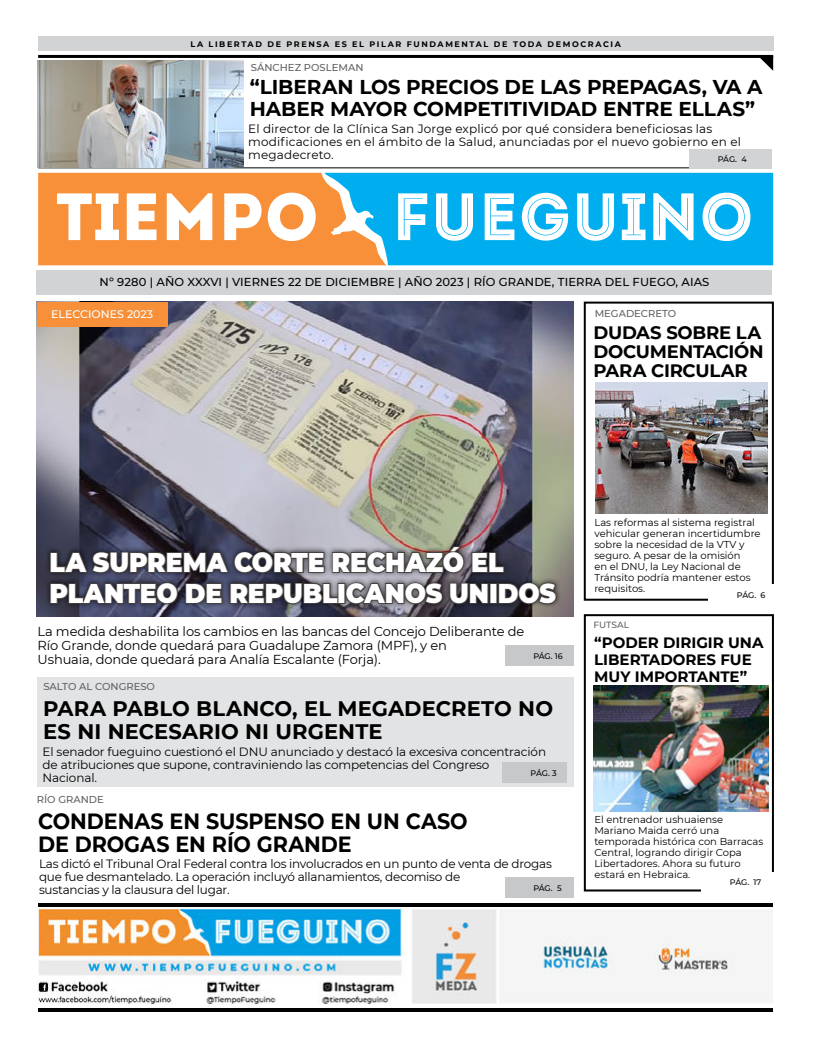
<style>
.page{position:relative;width:820px;height:1049px;background:#fff}
.page>*{position:absolute;margin:0;border:0;box-sizing:border-box;transform-origin:0 0}
.t1{font:900 27px/31px "Montserrat";letter-spacing:-.005em;color:#fff;scale:.93 1}
.t2{font:700 22px/23px "Montserrat";letter-spacing:-.005em;color:#000;scale:.94 1}
.t3{font:700 21px/23px "Montserrat";letter-spacing:.005em;color:#000}
.t4{font:700 20px/22px "Montserrat";letter-spacing:-.005em;color:#000}
.t5{font:700 18px/19px "Montserrat";letter-spacing:-.015em;color:#000}
.t6{font:700 15px/17px "Montserrat";letter-spacing:-.005em;color:#000}
.t7{font:13px/14px "Montserrat";letter-spacing:-.01em;color:#000}
.t8{font:12px/13px "Montserrat";letter-spacing:-.01em;color:#000}
.t9{font:12px/13px "Montserrat";letter-spacing:.01em;color:#000}
.t10{font:500 11.5px "Montserrat";letter-spacing:.01em;color:#000}
.t11{font:500 11px "Montserrat";color:#fff}
.t12{font:10px/11px "Montserrat";color:#000}
.t13{font:500 10px "Montserrat";color:#616161}
.t14{font:500 9px "Montserrat";color:#616161}
.t15{font:700 8px "Montserrat";letter-spacing:.2em;color:#000}
.t16{font:500 8px "Montserrat";letter-spacing:-.01em;color:#000}
</style>
<div class="page">
<img style="left:37px;top:909px;width:735px;height:95px">
<hr style="left:38px;top:1008px;width:734px;height:4px;background:#000">
<hr style="left:38px;top:903px;width:734px;height:4px;background:#000">
<img style="left:37px;top:302px;width:536px;height:315px">
<div style="left:583px;top:614px;width:190px;height:277px;border:2px solid #000"></div>
<div style="left:583px;top:302px;width:190px;height:299px;border:2px solid #000"></div>
<div style="left:37px;top:677px;width:536px;height:110px;background:#e2e3e4"></div>
<hr style="left:38px;top:55px;width:734px;height:3px;background:#000">
<svg style="left:757px;top:57px;width:15px;height:13px"></svg>
<div style="left:37px;top:270px;width:734px;height:25px;background:#d1d3d4"></div>
<div style="left:701px;top:872px;width:72px;height:20px;background:#fff"></div>
<div style="left:38px;top:37px;width:734px;height:14px;background:#d1d3d4"></div>
<svg style="left:38px;top:173px;width:286px;height:92px"></svg>
<svg style="left:324px;top:173px;width:448px;height:92px;fill:#00aeef"></svg>
<div style="left:502px;top:763px;width:64px;height:20px;background:#c7c8ca"></div>
<div style="left:708px;top:584px;width:65px;height:20px;background:#fff"></div>
<hr style="left:38px;top:167px;width:733px;height:1px;background:#000">
<div style="left:689px;top:149px;width:82px;height:19px;background:#d1d3d4"></div>
<div style="left:45px;top:539px;width:516px;height:69px;background:#000;opacity:.75"></div>
<svg style="left:49px;top:550px;width:276px;height:25px;background:#36343d"></svg>
<svg style="left:331px;top:545px;width:174px;height:30px;background:#5a5558"></svg>
<svg style="left:49px;top:581px;width:174px;height:25px;background:#34333e"></svg>
<svg style="left:229px;top:581px;width:260px;height:25px;background:#403d43"></svg>
<div style="left:489px;top:583px;width:8px;height:21px;border:2px solid #474140"></div>
<svg style="left:497px;top:581px;width:61px;height:25px;background:#373435"></svg>
<div style="left:505px;top:877px;width:68px;height:21px;background:#c7c8ca"></div>
<div style="left:37px;top:302px;width:130px;height:25px;background:#f79039"></div>
<div style="left:505px;top:646px;width:68px;height:20px;background:#c7c8ca"></div>
<img style="left:37px;top:60px;width:206px;height:107px">
<img style="left:593px;top:685px;width:174px;height:126px">
<img style="left:595px;top:382px;width:172px;height:131px">
<p class="t15" style="left:190px;top:40px;width:431px">LA LIBERTAD DE PRENSA ES EL PILAR FUNDAMENTAL DE TODA DEMOCRACIA</p>
<p class="t13" style="left:251px;top:62px;width:114px">SÁNCHEZ POSLEMAN</p>
<h3 class="t4" style="left:249px;top:76px;width:514px">“LIBERAN LOS PRECIOS DE LAS PREPAGAS, VA A<br>HABER MAYOR COMPETITIVIDAD ENTRE ELLAS”</h3>
<p class="t9" style="left:248px;top:122px;width:494px">El director de la Clínica San Jorge explicó por qué considera beneficiosas las modificaciones en el ámbito de la Salud, anunciadas por el nuevo gobierno en el megadecreto.</p>
<p class="t16" style="left:717px;top:155px;width:30px">PÁG. 4</p>
<p class="t10" style="left:100px;top:276px;width:611px">Nº 9280 | AÑO XXXVI | VIERNES 22 DE DICIEMBRE | AÑO 2023 | RÍO GRANDE, TIERRA DEL FUEGO, AIAS</p>
<p class="t11" style="left:51px;top:309px;width:103px">ELECCIONES 2023</p>
<p class="t13" style="left:594px;top:308px;width:83px">MEGADECRETO</p>
<h3 class="t5" style="left:593px;top:323px;width:172px">DUDAS SOBRE LA<br>DOCUMENTACIÓN<br>PARA CIRCULAR</h3>
<h1 class="t1" style="left:50px;top:547px;width:545px">LA SUPREMA CORTE RECHAZÓ EL<br>PLANTEO DE REPUBLICANOS UNIDOS</h1>
<p class="t7" style="left:38px;top:624px;width:488px">La medida deshabilita los cambios en las bancas del Concejo Deliberante de<br>Río Grande, donde quedará para Guadalupe Zamora (MPF), y en<br>Ushuaia, donde quedará para Analía Escalante (Forja).</p>
<p class="t13" style="left:43px;top:681px;width:113px">SALTO AL CONGRESO</p>
<p class="t16" style="left:533px;top:652px;width:31px">PÁG. 16</p>
<h3 class="t3" style="left:43px;top:697px;width:511px">PARA PABLO BLANCO, EL MEGADECRETO NO<br>ES NI NECESARIO NI URGENTE</h3>
<p class="t8" style="left:43px;top:745px;width:505px">El senador fueguino cuestionó el DNU anunciado y destacó la excesiva concentración de atribuciones que supone, contraviniendo las competencias del Congreso<br>Nacional.</p>
<h2 class="t2" style="left:38px;top:810px;width:458px">CONDENAS EN SUSPENSO EN UN CASO<br>DE DROGAS EN RÍO GRANDE</h2>
<p class="t16" style="left:530px;top:769px;width:27px">PÁG. 3</p>
<p class="t13" style="left:37px;top:794px;width:68px">RÍO GRANDE</p>
<p class="t8" style="left:39px;top:856px;width:514px">Las dictó el Tribunal Oral Federal contra los involucrados en un punto de venta de drogas que fue desmantelado. La operación incluyó allanamientos, decomiso de<br>sustancias y la clausura del lugar.</p>
<p class="t16" style="left:533px;top:884px;width:30px">PÁG. 5</p>
<p class="t12" style="left:594px;top:517px;width:168px">Las reformas al sistema registral vehicular generan incertidumbre sobre la necesidad de la VTV y seguro. A pesar de la omisión<br>en el DNU, la Ley Nacional de<br>Tránsito podría mantener estos requisitos.</p>
<p class="t16" style="left:736px;top:591px;width:30px">PÁG. 6</p>
<p class="t14" style="left:593px;top:620px;width:37px">FUTSAL</p>
<p class="t6" style="left:594px;top:634px;width:171px">“PODER DIRIGIR UNA<br>LIBERTADORES FUE<br>MUY IMPORTANTE”</p>
<p class="t12" style="left:594px;top:815px;width:170px">El entrenador ushuaiense<br>Mariano Maida cerró una temporada histórica con Barracas<br>Central, logrando dirigir Copa<br>Libertadores. Ahora su futuro estará en Hebraica.</p>
<p class="t16" style="left:729px;top:878px;width:33px">PÁG. 17</p>
</div>
